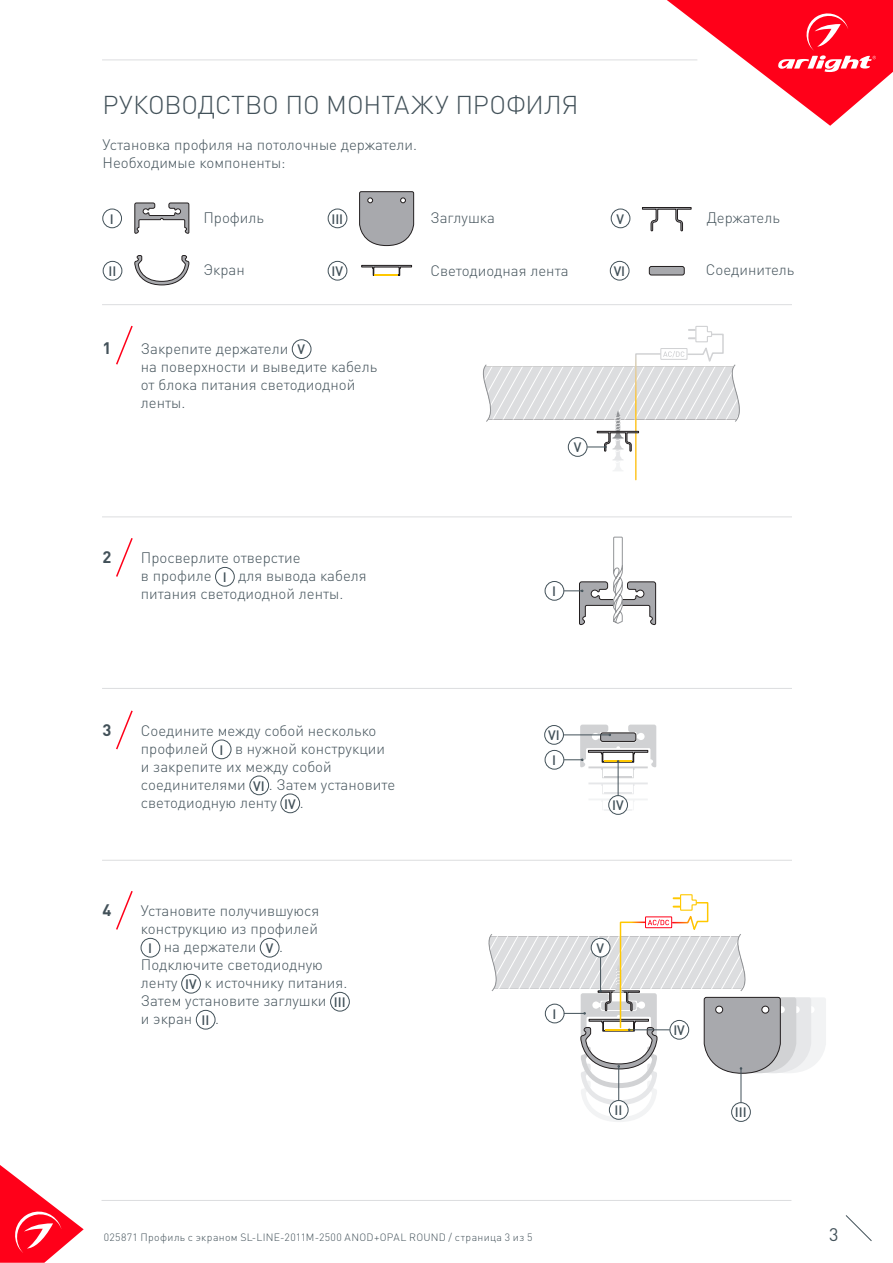
<style>
.page{position:relative;width:893px;height:1263px;background:#fff}
.page>*{position:absolute;margin:0;border:0;box-sizing:border-box;transform-origin:0 0}
.t1{font:300 25.5px "DIN Pro";letter-spacing:-.005em;color:#425159}
.t2{font:18px "DIN Pro";color:#425159}
.t3{font:700 16.5px "DIN Pro";color:#425159}
.t4{font:300 15px/18px "DIN Pro";color:#425159}
.t5{font:500 13.5px/24.9px "DIN Pro";color:#425159;text-align:center}
.t6{font:300 10.5px "DIN Pro";letter-spacing:.03em;color:#425159}
.s1{font-weight:500;font-size:13.5px}
</style>
<div class="page">
<svg style="left:0;top:1165px;width:84px;height:98px"></svg>
<svg style="left:845px;top:1215px;width:27px;height:26px"></svg>
<svg style="left:667px;top:0;width:226px;height:126px"></svg>
<hr style="left:102px;top:60px;width:595px;height:1px;background:#dcdddf">
<hr style="left:102px;top:1200px;width:689px;height:1px;background:#dcdddf">
<hr style="left:102px;top:304px;width:690px;height:1px;background:#dcdddf">
<hr style="left:102px;top:516px;width:690px;height:1px;background:#dcdddf">
<hr style="left:102px;top:688px;width:690px;height:1px;background:#dcdddf">
<hr style="left:102px;top:860px;width:690px;height:1px;background:#dcdddf">
<svg style="left:361px;top:265px;width:51px;height:11px"></svg>
<hr style="left:375px;top:274px;width:23px;height:2px;background:#ffc800">
<div style="left:103px;top:209px;width:19px;height:19px;border:1px solid #425159;border-radius:50%"></div>
<div style="left:103px;top:261px;width:19px;height:19px;border:1px solid #425159;border-radius:50%"></div>
<div style="left:328px;top:209px;width:19px;height:19px;border:1px solid #425159;border-radius:50%"></div>
<div style="left:328px;top:261px;width:19px;height:19px;border:1px solid #425159;border-radius:50%"></div>
<div style="left:611px;top:209px;width:19px;height:19px;border:1px solid #425159;border-radius:50%"></div>
<div style="left:610px;top:261px;width:19px;height:19px;border:1px solid #425159;border-radius:50%"></div>
<div style="left:292px;top:340px;width:19px;height:19px;border:1px solid #425159;border-radius:50%"></div>
<div style="left:212px;top:740px;width:19px;height:19px;border:1px solid #425159;border-radius:50%"></div>
<div style="left:250px;top:776px;width:19px;height:19px;border:1px solid #425159;border-radius:50%"></div>
<div style="left:281px;top:794px;width:19px;height:19px;border:1px solid #425159;border-radius:50%"></div>
<div style="left:215px;top:567px;width:19px;height:19px;border:1px solid #425159;border-radius:50%"></div>
<svg style="left:116px;top:325px;width:17px;height:40px"></svg>
<svg style="left:116px;top:538px;width:17px;height:39px"></svg>
<svg style="left:116px;top:710px;width:17px;height:40px"></svg>
<div style="left:545px;top:581px;width:19px;height:19px;border:1px solid #425159;border-radius:50%"></div>
<div style="left:141px;top:938px;width:19px;height:19px;border:1px solid #425159;border-radius:50%"></div>
<div style="left:260px;top:938px;width:19px;height:19px;border:1px solid #425159;border-radius:50%"></div>
<div style="left:181px;top:974px;width:20px;height:19px;border:1px solid #425159;border-radius:50%"></div>
<div style="left:330px;top:992px;width:20px;height:19px;border:1px solid #425159;border-radius:50%"></div>
<div style="left:196px;top:1010px;width:19px;height:19px;border:1px solid #425159;border-radius:50%"></div>
<svg style="left:116px;top:891px;width:17px;height:39px"></svg>
<svg style="left:642px;top:207px;width:49px;height:24px"></svg>
<svg style="left:134px;top:203px;width:55px;height:31px"></svg>
<svg style="left:134px;top:255px;width:55px;height:30px"></svg>
<svg style="left:359px;top:191px;width:55px;height:55px;background:#a6a7aa"></svg>
<svg style="left:483px;top:326px;width:257px;height:155px"></svg>
<div style="left:608px;top:795px;width:20px;height:19px;border:1px solid #425159;border-radius:50%"></div>
<svg style="left:564px;top:536px;width:92px;height:89px"></svg>
<div style="left:649px;top:266px;width:35px;height:9px;background:#a8a9ad;border-radius:2px"></div>
<div style="left:649px;top:266px;width:35px;height:9px;border:1px solid #231f20;border-radius:2px"></div>
<div style="left:544px;top:725px;width:20px;height:19px;border:1px solid #425159;border-radius:50%"></div>
<hr style="left:563px;top:735px;width:46px;height:1px;background:#425159">
<div style="left:545px;top:750px;width:19px;height:19px;border:1px solid #425159;border-radius:50%"></div>
<svg style="left:564px;top:725px;width:92px;height:85px"></svg>
<svg style="left:488px;top:894px;width:338px;height:228px"></svg>
<h1 class="t1" style="left:103px;top:87px;width:477px">РУКОВОДСТВО ПО МОНТАЖУ ПРОФИЛЯ</h1>
<p class="t4" style="left:103px;top:134px;width:316px">Установка профиля на потолочные держатели.<br>Необходимые компоненты:</p>
<p class="t5" style="left:110px;top:206px;width:5px">I</p>
<p class="t5" style="left:108px;top:258px;width:9px">II</p>
<p class="t4" style="left:430px;top:208px;width:66px">Заглушка</p>
<p class="t4" style="left:203px;top:208px;width:62px">Профиль</p>
<p class="t4" style="left:203px;top:260px;width:43px">Экран</p>
<p class="t4" style="left:430px;top:260px;width:140px">Светодиодная лента</p>
<p class="t5" style="left:331px;top:206px;width:13px">III</p>
<p class="t5" style="left:332px;top:258px;width:13px">IV</p>
<p class="t3" style="left:103px;top:336px;width:10px">1</p>
<p class="t4" style="left:141px;top:339px;width:238px">Закрепите держатели <span class="s1">V<br></span>на поверхности и выведите кабель от блока питания светодиодной ленты.</p>
<p class="t5" style="left:574px;top:434px;width:9px">V</p>
<p class="t5" style="left:617px;top:206px;width:9px">V</p>
<p class="t5" style="left:614px;top:258px;width:13px">VI</p>
<p class="t3" style="left:103px;top:546px;width:10px">2</p>
<p class="t4" style="left:141px;top:548px;width:227px">Просверлите отверстие<br>в профиле <span class="s1">I</span> для вывода кабеля питания светодиодной ленты.</p>
<p class="t5" style="left:552px;top:578px;width:5px">I</p>
<p class="t3" style="left:103px;top:719px;width:10px">3</p>
<p class="t4" style="left:141px;top:721px;width:256px">Соедините между собой несколько профилей <span class="s1">I</span> в нужной конструкции и закрепите их между собой соединителями <span class="s1">VI</span> . Затем установите светодиодную ленту <span class="s1">IV</span> .</p>
<p class="t3" style="left:103px;top:899px;width:10px">4</p>
<p class="t4" style="left:141px;top:901px;width:180px">Установите получившуюся</p>
<p class="t4" style="left:141px;top:919px;width:179px">конструкцию из профилей</p>
<p class="t4" style="left:148px;top:937px;width:136px"><span class="s1">I</span> на держатели <span class="s1">V</span> .</p>
<p class="t4" style="left:141px;top:955px;width:184px">Подключите светодиодную</p>
<p class="t4" style="left:141px;top:973px;width:208px">ленту <span class="s1">IV</span> к источнику питания.</p>
<p class="t4" style="left:141px;top:991px;width:206px">Затем установите заглушки <span class="s1">III</span></p>
<p class="t4" style="left:141px;top:1009px;width:80px">и экран <span class="s1">II</span> .</p>
<p class="t5" style="left:548px;top:722px;width:13px">VI<br>I</p>
<p class="t5" style="left:612px;top:792px;width:13px">IV</p>
<p class="t5" style="left:552px;top:1001px;width:5px">I</p>
<p class="t5" style="left:597px;top:935px;width:9px">V</p>
<p class="t5" style="left:615px;top:1097px;width:9px">II</p>
<p class="t4" style="left:707px;top:208px;width:75px">Держатель</p>
<p class="t4" style="left:706px;top:260px;width:90px">Соединитель</p>
<p class="t5" style="left:673px;top:1017px;width:13px">IV</p>
<p class="t5" style="left:735px;top:1099px;width:13px">III</p>
<p class="t6" style="left:104px;top:1230px;width:430px">025871 Профиль с экраном SL-LINE-2011M-2500 ANOD+OPAL ROUND / страница 3 из 5</p>
<p class="t2" style="left:829px;top:1222px;width:11px">3</p>
</div>
